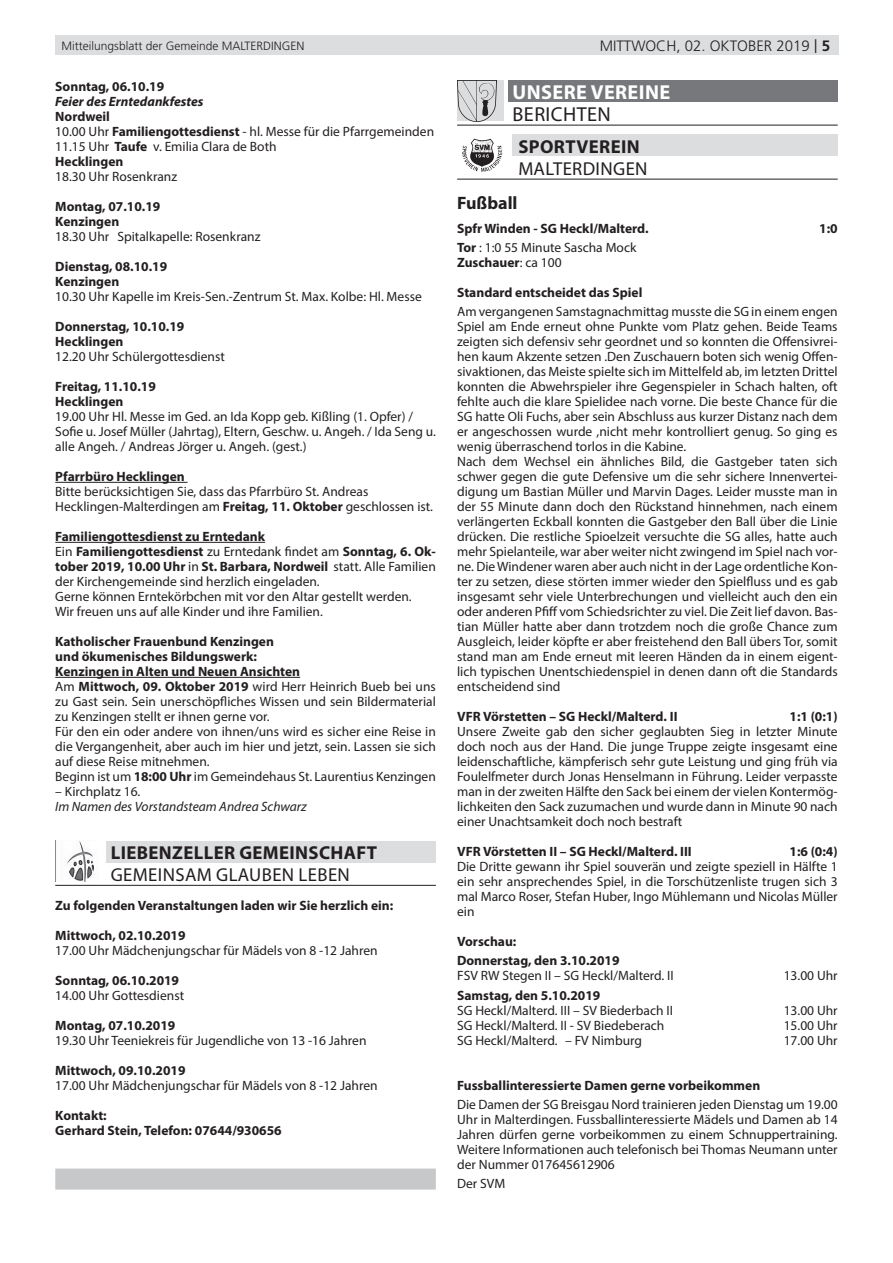
<style>
.page{position:relative;width:893px;height:1263px;background:#fff}
.page>*{position:absolute;margin:0;border:0;box-sizing:border-box;transform-origin:0 0}
.t1{font:700 20.25px "Myriad Pro";letter-spacing:.02em;color:#fff}
.t2{font:20.25px "Myriad Pro";letter-spacing:.02em;color:#231f20}
.t3{font:700 18.75px "Myriad Pro";letter-spacing:.02em;color:#231f20}
.t4{font:18.75px "Myriad Pro";letter-spacing:.02em;color:#231f20}
.t5{font:700 18px "Myriad Pro";color:#231f20}
.t6{font:300 15px "Frutiger LT Std";color:#231f20}
.t7{font:13.5px/15px "Myriad Pro";color:#231f20}
.t8{font:700 13.5px/15px "Myriad Pro";color:#231f20}
.t9{font:italic 13.5px "Myriad Pro";color:#231f20}
.t10{font:italic 700 13.5px "Myriad Pro";color:#231f20}
.t11{font:300 12px "Frutiger LT Std";color:#231f20}
.s1{font-family:"Arial Nova";font-weight:400}
.s2{font-weight:700}
</style>
<div class="page">
<div style="left:55px;top:36px;width:784px;height:19px;background:#dcdddf"></div>
<hr style="left:55px;top:482px;width:132px;height:1px;background:#231f20">
<hr style="left:55px;top:542px;width:210px;height:1px;background:#231f20">
<hr style="left:55px;top:677px;width:245px;height:1px;background:#231f20">
<div style="left:55px;top:1168px;width:381px;height:21px;background:#c7c8ca"></div>
<div style="left:106px;top:841px;width:330px;height:21px;background:#dcdddf"></div>
<hr style="left:55px;top:885px;width:381px;height:1px;background:#231f20">
<img style="left:55px;top:841px;width:40px;height:41px">
<div style="left:457px;top:81px;width:46px;height:40px;background:#dcdddf"></div>
<img style="left:457px;top:81px;width:39px;height:40px">
<div style="left:508px;top:81px;width:330px;height:21px;background:#76787b"></div>
<hr style="left:457px;top:125px;width:381px;height:1px;background:#231f20">
<div style="left:512px;top:135px;width:326px;height:21px;background:#dcdddf"></div>
<hr style="left:457px;top:179px;width:381px;height:1px;background:#231f20">
<img style="left:462px;top:138px;width:40px;height:34px">
<p class="t11" style="left:62px;top:39px;width:244px">Mitteilungsblatt der Gemeinde MALTERDINGEN</p>
<p class="t6" style="left:600px;top:37px;width:232px">mittwoch, 02. oktober 2019 <span class="s1">|</span> <span class="s2">5</span></p>
<p class="t8" style="left:55px;top:78px;width:110px">Sonntag, 06.10.19</p>
<p class="t10" style="left:55px;top:93px;width:150px">Feier des Erntedankfestes</p>
<p class="t7" style="left:55px;top:109px;width:380px"><span class="s2">Nordweil<br></span>10.00 Uhr <span class="s2">Familiengottesdienst</span> - hl. Messe für die Pfarrgemeinden<br>11.15 Uhr <span class="s2">Taufe</span> v. Emilia Clara de Both<br><span class="s2">Hecklingen</span></p>
<p class="t7" style="left:55px;top:169px;width:123px">18.30 Uhr Rosenkranz</p>
<p class="t8" style="left:55px;top:198px;width:107px">Montag, 07.10.19<br>Kenzingen</p>
<p class="t7" style="left:55px;top:229px;width:207px">18.30 Uhr Spitalkapelle: Rosenkranz</p>
<p class="t8" style="left:55px;top:258px;width:114px">Dienstag, 08.10.19<br>Kenzingen</p>
<p class="t7" style="left:55px;top:289px;width:368px">10.30 Uhr Kapelle im Kreis-Sen.-Zentrum St. Max. Kolbe: Hl. Messe</p>
<p class="t8" style="left:55px;top:318px;width:131px">Donnerstag, 10.10.19<br>Hecklingen</p>
<p class="t7" style="left:55px;top:349px;width:171px">12.20 Uhr Schülergottesdienst</p>
<p class="t8" style="left:55px;top:378px;width:102px">Freitag, 11.10.19<br>Hecklingen</p>
<p class="t7" style="left:55px;top:409px;width:382px">19.00 Uhr Hl. Messe im Ged. an Ida Kopp geb. Kißling (1. Opfer) /<br>Sofie u. Josef Müller (Jahrtag), Eltern, Geschw. u. Angeh. / Ida Seng u. alle Angeh. / Andreas Jörger u. Angeh. (gest.)</p>
<p class="t8" style="left:55px;top:468px;width:131px">Pfarrbüro Hecklingen</p>
<p class="t7" style="left:55px;top:484px;width:379px">Bitte berücksichtigen Sie, dass das Pfarrbüro St. Andreas<br>Hecklingen-Malterdingen am <span class="s2">Freitag, 11. Oktober</span> geschlossen ist.</p>
<p class="t7" style="left:55px;top:529px;width:382px"><span class="s2">Familiengottesdienst zu Erntedank<br></span>Ein <span class="s2">Familiengottesdienst</span> zu Erntedank findet am <span class="s2">Sonntag, 6. Ok&shy;tober 2019, 10.00 Uhr</span> in <span class="s2">St. Barbara, Nordweil</span> statt. Alle Familien der Kirchengemeinde sind herzlich eingeladen.<br>Gerne können Erntekörbchen mit vor den Altar gestellt werden.<br>Wir freuen uns auf alle Kinder und ihre Familien.</p>
<p class="t7" style="left:55px;top:634px;width:382px"><span class="s2">Katholischer Frauenbund Kenzingen<br>und ökumenisches Bildungswerk:<br>Kenzingen in Alten und Neuen Ansichten<br></span>Am <span class="s2">Mittwoch, 09. Oktober 2019</span> wird Herr Heinrich Bueb bei uns zu Gast sein. Sein unerschöpfliches Wissen und sein Bildermaterial zu Kenzingen stellt er ihnen gerne vor.<br>Für den ein oder andere von ihnen/uns wird es sicher eine Reise in die Vergangenheit, aber auch im hier und jetzt, sein. Lassen sie sich auf diese Reise mitnehmen.<br>Beginn ist um <span class="s2">18:00 Uhr</span> im Gemeindehaus St. Laurentius Kenzingen</p>
<p class="t7" style="left:55px;top:784px;width:87px">– Kirchplatz 16.</p>
<p class="t9" style="left:55px;top:798px;width:253px">Im Namen des Vorstandsteam Andrea Schwarz</p>
<h2 class="t3" style="left:111px;top:840px;width:268px">LIEBENZELLER GEMEINSCHAFT</h2>
<h2 class="t4" style="left:111px;top:863px;width:241px">GEMEINSAM GLAUBEN LEBEN</h2>
<p class="t8" style="left:55px;top:897px;width:339px">Zu folgenden Veranstaltungen laden wir Sie herzlich ein:</p>
<p class="t8" style="left:55px;top:927px;width:132px">Mittwoch, 02.10.2019</p>
<p class="t7" style="left:55px;top:943px;width:324px">17.00 Uhr Mädchenjungschar für Mädels von 8 -12 Jahren</p>
<p class="t8" style="left:55px;top:972px;width:125px">Sonntag, 06.10.2019</p>
<p class="t7" style="left:55px;top:988px;width:130px">14.00 Uhr Gottesdienst</p>
<p class="t8" style="left:55px;top:1017px;width:122px">Montag, 07.10.2019</p>
<p class="t7" style="left:55px;top:1033px;width:313px">19.30 Uhr Teeniekreis für Jugendliche von 13 -16 Jahren</p>
<p class="t8" style="left:55px;top:1062px;width:132px">Mittwoch, 09.10.2019</p>
<p class="t7" style="left:55px;top:1078px;width:324px">17.00 Uhr Mädchenjungschar für Mädels von 8 -12 Jahren</p>
<p class="t8" style="left:55px;top:1107px;width:228px">Kontakt:<br>Gerhard Stein, Telefon: 07644/930656</p>
<h1 class="t1" style="left:513px;top:79px;width:159px">UNSERE VEREINE</h1>
<h1 class="t2" style="left:513px;top:102px;width:100px">BERICHTEN</h1>
<h2 class="t3" style="left:518px;top:134px;width:123px">SPORTVEREIN</h2>
<h2 class="t4" style="left:518px;top:157px;width:131px">MALTERDINGEN</h2>
<h3 class="t5" style="left:457px;top:191px;width:62px">Fußball</h3>
<p class="t8" style="left:457px;top:220px;width:193px">Spfr Winden - SG Heckl/Malterd.</p>
<p class="t8" style="left:819px;top:220px;width:20px">1:0</p>
<p class="t7" style="left:457px;top:240px;width:181px"><span class="s2">Tor</span> : 1:0 55 Minute Sascha Mock<br><span class="s2">Zuschauer</span>: ca 100</p>
<p class="t8" style="left:457px;top:284px;width:187px">Standard entscheidet das Spiel</p>
<p class="t7" style="left:457px;top:304px;width:382px">Am vergangenen Samstagnachmittag musste die SG in einem engen Spiel am Ende erneut ohne Punkte vom Platz gehen. Beide Teams zeigten sich defensiv sehr geordnet und so konnten die Offensivrei&shy;hen kaum Akzente setzen .Den Zuschauern boten sich wenig Offen&shy;sivaktionen, das Meiste spielte sich im Mittelfeld ab, im letzten Drittel konnten die Abwehrspieler ihre Gegenspieler in Schach halten, oft fehlte auch die klare Spielidee nach vorne. Die beste Chance für die SG hatte Oli Fuchs, aber sein Abschluss aus kurzer Distanz nach dem er angeschossen wurde ,nicht mehr kontrolliert genug. So ging es wenig überraschend torlos in die Kabine.<br>Nach dem Wechsel ein ähnliches Bild, die Gastgeber taten sich schwer gegen die gute Defensive um die sehr sichere Innenvertei&shy;digung um Bastian Müller und Marvin Dages. Leider musste man in der 55 Minute dann doch den Rückstand hinnehmen, nach einem verlängerten Eckball konnten die Gastgeber den Ball über die Linie drücken. Die restliche Spioelzeit versuchte die SG alles, hatte auch mehr Spielanteile, war aber weiter nicht zwingend im Spiel nach vor&shy;ne. Die Windener waren aber auch nicht in der Lage ordentliche Kon&shy;ter zu setzen, diese störten immer wieder den Spielfluss und es gab insgesamt sehr viele Unterbrechungen und vielleicht auch den ein oder anderen Pfiff vom Schiedsrichter zu viel. Die Zeit lief davon. Bas&shy;tian Müller hatte aber dann trotzdem noch die große Chance zum Ausgleich, leider köpfte er aber freistehend den Ball übers Tor, somit stand man am Ende erneut mit leeren Händen da in einem eigent&shy;lich typischen Unentschiedenspiel in denen dann oft die Standards entscheidend sind</p>
<p class="t8" style="left:457px;top:709px;width:222px">VFR Vörstetten – SG Heckl/Malterd. II</p>
<p class="t8" style="left:789px;top:709px;width:50px">1:1 (0:1)</p>
<p class="t7" style="left:457px;top:724px;width:382px;text-align:justify">Unsere Zweite gab den sicher geglaubten Sieg in letzter Minute doch noch aus der Hand. Die junge Truppe zeigte insgesamt eine leidenschaftliche, kämpferisch sehr gute Leistung und ging früh via Foulelfmeter durch Jonas Henselmann in Führung. Leider verpasste man in der zweiten Hälfte den Sack bei einem der vielen Kontermög&shy;lichkeiten den Sack zuzumachen und wurde dann in Minute 90 nach einer Unachtsamkeit doch noch bestraft</p>
<p class="t8" style="left:457px;top:843px;width:236px">VFR Vörstetten II – SG Heckl/Malterd. III</p>
<p class="t8" style="left:789px;top:843px;width:50px">1:6 (0:4)</p>
<p class="t7" style="left:457px;top:859px;width:382px;text-align:justify">Die Dritte gewann ihr Spiel souverän und zeigte speziell in Hälfte 1 ein sehr ansprechendes Spiel, in die Torschützenliste trugen sich 3 mal Marco Roser, Stefan Huber, Ingo Mühlemann und Nicolas Müller ein</p>
<p class="t8" style="left:457px;top:931px;width:164px;line-height:19.2px">Vorschau:<br>Donnerstag, den 3.10.2019</p>
<p class="t7" style="left:457px;top:968px;width:218px">FSV RW Stegen II – SG Heckl/Malterd. II</p>
<p class="t7" style="left:784px;top:968px;width:55px">13.00 Uhr</p>
<p class="t8" style="left:457px;top:987px;width:145px">Samstag, den 5.10.2019</p>
<p class="t7" style="left:457px;top:1002px;width:217px">SG Heckl/Malterd. III – SV Biederbach II</p>
<p class="t7" style="left:784px;top:1002px;width:55px">13.00 Uhr</p>
<p class="t7" style="left:457px;top:1017px;width:209px">SG Heckl/Malterd. II - SV Biedeberach</p>
<p class="t7" style="left:784px;top:1017px;width:55px">15.00 Uhr</p>
<p class="t7" style="left:457px;top:1032px;width:186px">SG Heckl/Malterd. – FV Nimburg</p>
<p class="t7" style="left:784px;top:1032px;width:55px">17.00 Uhr</p>
<p class="t8" style="left:457px;top:1077px;width:305px">Fussballinteressierte Damen gerne vorbeikommen</p>
<p class="t7" style="left:457px;top:1096px;width:382px;text-align:justify">Die Damen der SG Breisgau Nord trainieren jeden Dienstag um 19.00<br>Uhr in Malterdingen. Fussballinteressierte Mädels und Damen ab 14<br>Jahren dürfen gerne vorbeikommen zu einem Schnuppertraining.<br>Weitere Informationen auch telefonisch bei Thomas Neumann unter der Nummer 017645612906</p>
<p class="t7" style="left:457px;top:1176px;width:50px">Der SVM</p>
</div>
